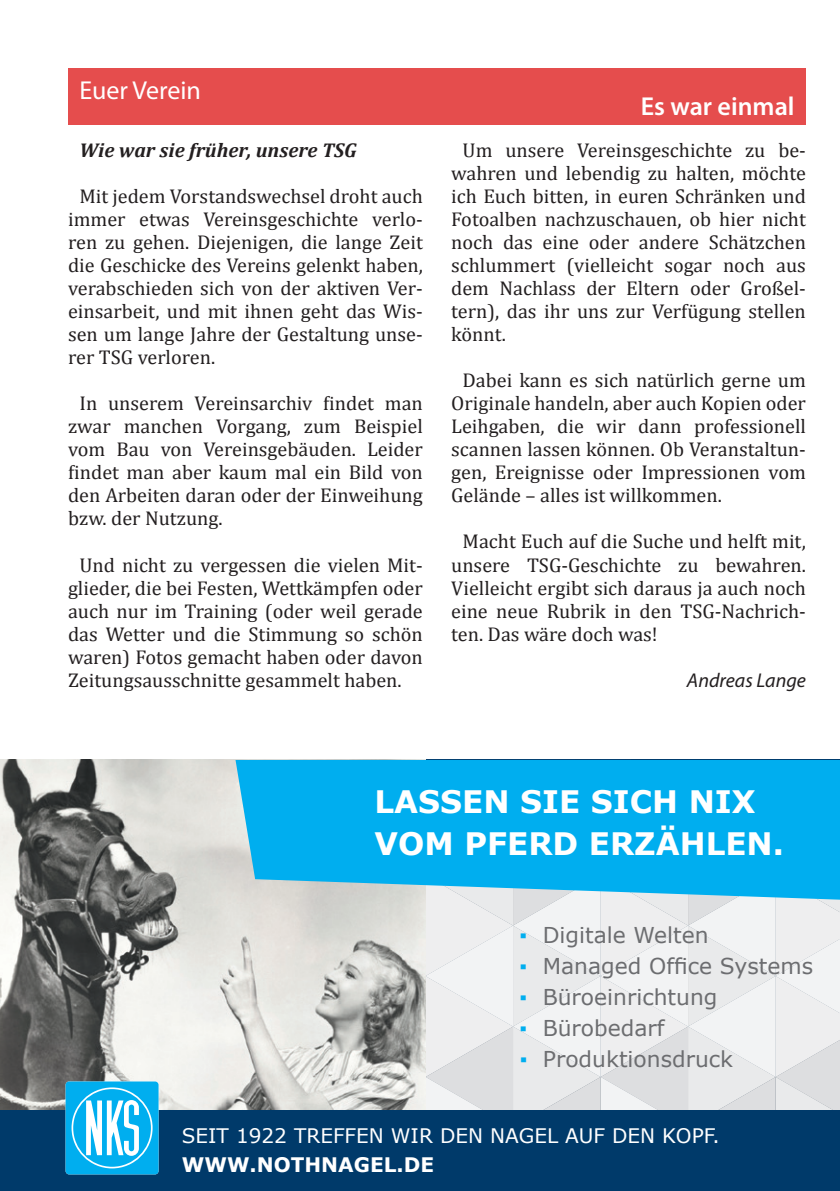
<style>
.page{position:relative;width:840px;height:1191px;background:#fff}
.page>*{position:absolute;margin:0;border:0;box-sizing:border-box;transform-origin:0 0}
.t1{font:700 31px/41.8px "Verdana";color:#fff}
.t2{font:600 26px "Myriad Pro";color:#fff}
.t3{font:26px "Myriad Pro";color:#fff}
.t4{font:21.8px "Verdana";color:#6c6d70}
.t5{font:20px/23px "Cambria";color:#231f20;text-align:justify}
.t6{font:20px "Verdana";color:#fff}
.t7{font:italic 700 20px "Cambria";color:#231f20}
.t8{font:700 20px "Verdana";color:#fff}
.t9{font:italic 20px "Myriad Pro";color:#231f20}
.s1{color:#00aeef}
</style>
<div class="page">
<div style="left:68px;top:68px;width:737px;height:57px;background:#e54d4d"></div>
<svg style="left:425px;top:899px;width:414px;height:212px"></svg>
<img style="left:0;top:760px;width:425px;height:351px">
<svg style="left:235px;top:760px;width:604px;height:139px;background:#13b2ed"></svg>
<div style="left:0;top:1111px;width:839px;height:80px;background:#003a6a"></div>
<svg style="left:66px;top:1081px;width:92px;height:93px;background:#40c2f2"></svg>
<h2 class="t3" style="left:79px;top:74px;width:123px">Euer Verein</h2>
<p class="t7" style="left:79px;top:138px;width:279px">Wie war sie früher, unsere TSG</p>
<p class="t5" style="left:68px;top:185px;width:356px;text-indent:11px">Mit jedem Vorstandswechsel droht auch immer etwas Vereinsgeschichte verlo&shy;ren zu gehen. Diejenigen, die lange Zeit die Geschicke des Vereins gelenkt haben, verabschieden sich von der aktiven Ver&shy;einsarbeit, und mit ihnen geht das Wis&shy;sen um lange Jahre der Gestaltung unse&shy;rer TSG verloren.</p>
<p class="t5" style="left:68px;top:392px;width:356px;text-indent:11px">In unserem Vereinsarchiv findet man zwar manchen Vorgang, zum Beispiel vom Bau von Vereinsgebäuden. Leider findet man aber kaum mal ein Bild von den Arbeiten daran oder der Einweihung bzw. der Nutzung.</p>
<p class="t5" style="left:68px;top:553px;width:356px;text-indent:11px">Und nicht zu vergessen die vielen Mit&shy;glieder, die bei Festen, Wettkämpfen oder auch nur im Training (oder weil gerade das Wetter und die Stimmung so schön waren) Fotos gemacht haben oder davon Zeitungsausschnitte gesammelt haben.</p>
<h2 class="t2" style="left:640px;top:89px;width:155px">Es war einmal</h2>
<p class="t5" style="left:451px;top:139px;width:356px;text-indent:11px">Um unsere Vereinsgeschichte zu be&shy;wahren und lebendig zu halten, möchte ich Euch bitten, in euren Schränken und Fotoalben nachzuschauen, ob hier nicht noch das eine oder andere Schätzchen schlummert (vielleicht sogar noch aus dem Nachlass der Eltern oder Großel&shy;tern), das ihr uns zur Verfügung stellen könnt.</p>
<p class="t5" style="left:451px;top:369px;width:356px;text-indent:11px">Dabei kann es sich natürlich gerne um Originale handeln, aber auch Kopien oder Leihgaben, die wir dann professionell scannen lassen können. Ob Veranstaltun&shy;gen, Ereignisse oder Impressionen vom Gelände – alles ist willkommen.</p>
<p class="t5" style="left:451px;top:530px;width:356px;text-indent:11px">Macht Euch auf die Suche und helft mit, unsere TSG-Geschichte zu bewahren.<br>Vielleicht ergibt sich daraus ja auch noch eine neue Rubrik in den TSG-Nachrich&shy;ten. Das wäre doch was!</p>
<p class="t9" style="left:686px;top:667px;width:120px">Andreas Lange</p>
<h1 class="t1" style="left:374px;top:780px;width:411px">LASSEN SIE SICH NIX<br>VOM PFERD ERZÄHLEN.</h1>
<p class="t4" style="left:519px;top:919px;width:190px"><span class="s1">▪</span> Digitale Welten</p>
<p class="t4" style="left:519px;top:950px;width:295px"><span class="s1">▪</span> Managed Office Systems</p>
<p class="t4" style="left:519px;top:981px;width:199px"><span class="s1">▪</span> Büroeinrichtung</p>
<p class="t4" style="left:519px;top:1012px;width:146px"><span class="s1">▪</span> Bürobedarf</p>
<p class="t4" style="left:519px;top:1043px;width:215px"><span class="s1">▪</span> Produktionsdruck</p>
<p class="t6" style="left:182px;top:1122px;width:539px">SEIT 1922 TREFFEN WIR DEN NAGEL AUF DEN KOPF.</p>
<p class="t8" style="left:182px;top:1151px;width:254px">WWW.NOTHNAGEL.DE</p>
</div>
